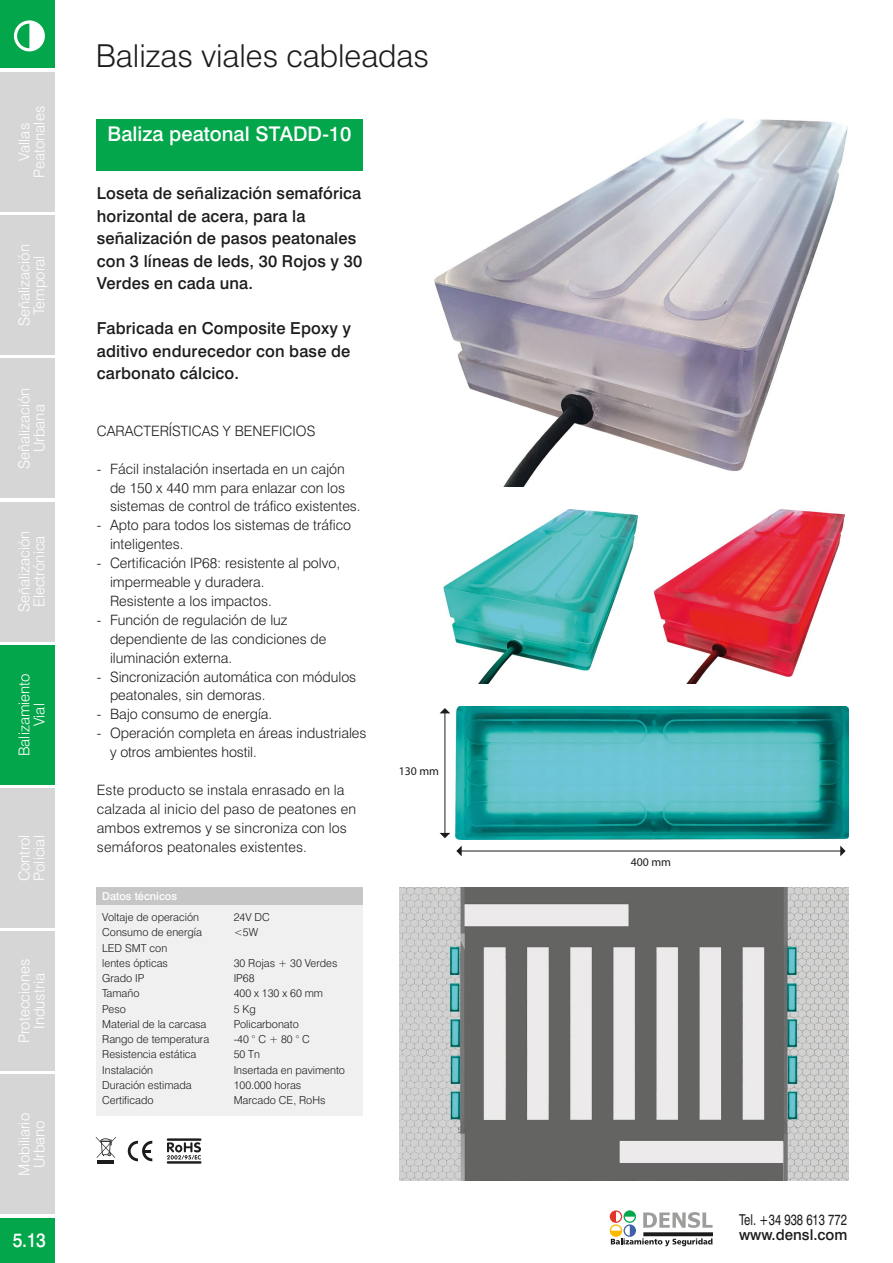
<style>
.page{position:relative;width:893px;height:1263px;background:#fff}
.page>*{position:absolute;margin:0;border:0;box-sizing:border-box;transform-origin:0 0}
.t1{font:300 31.65px "Swiss 721 BT";color:#1c1c1b}
.t2{font:500 20.25px "Swiss 721 BT";color:#fff}
.t3{font:500 19.5px "Swiss 721 BT";color:#fff;scale:.9 1}
.t4{font:500 16.5px/22.5px "Swiss 721 BT";letter-spacing:.01em;color:#1c1c1b}
.t5{font:300 15px/15px "Swiss 721 BT";color:#fff;text-align:center}
.t6{font:15px "Swiss 721 BT";color:#1c1c1b;scale:.76 1}
.t7{font:500 15px "Swiss 721 BT";color:#1c1c1b}
.t8{font:300 14.25px/18.9px "Swiss 721 BT";color:#1c1c1b}
.t9{font:11.7px "Myriad Pro";color:#1c1c1b}
.t10{font:300 10.95px/15.3px "Swiss 721 BT";color:#1c1c1b}
.t11{font:500 10.95px "Swiss 721 BT";color:#fff}
</style>
<div class="page">
<svg style="left:610px;top:1210px;width:102px;height:36px"></svg>
<div style="left:0;top:0;width:55px;height:68px;background:#03a64a"></div>
<svg style="left:14px;top:20px;width:31px;height:31px"></svg>
<div style="left:0;top:1218px;width:55px;height:45px;background:#03a64a"></div>
<div style="left:0;top:645px;width:55px;height:139px;background:#03a64a"></div>
<div style="left:0;top:215px;width:55px;height:140px;background:#d6d6d6"></div>
<div style="left:0;top:72px;width:55px;height:139px;background:#d6d6d6"></div>
<div style="left:0;top:502px;width:55px;height:139px;background:#d6d6d6"></div>
<div style="left:0;top:359px;width:55px;height:139px;background:#d6d6d6"></div>
<div style="left:0;top:788px;width:55px;height:139px;background:#d6d6d6"></div>
<div style="left:0;top:931px;width:55px;height:140px;background:#d6d6d6"></div>
<div style="left:0;top:1075px;width:55px;height:139px;background:#d6d6d6"></div>
<div style="left:96px;top:119px;width:267px;height:51px;background:#03a64a"></div>
<div style="left:96px;top:887px;width:267px;height:229px;background:#f0f0f0"></div>
<div style="left:96px;top:887px;width:267px;height:17px;background:#c6c6c6"></div>
<svg style="left:128px;top:1141px;width:24px;height:20px"></svg>
<svg style="left:167px;top:1142px;width:34px;height:17px"></svg>
<hr style="left:167px;top:1138px;width:34px;height:3px;background:#1c1c1b">
<hr style="left:167px;top:1161px;width:34px;height:3px;background:#1c1c1b">
<svg style="left:96px;top:1137px;width:20px;height:21px"></svg>
<hr style="left:97px;top:1161px;width:17px;height:3px;background:#1c1c1b">
<img style="left:434px;top:118px;width:414px;height:368px">
<hr style="left:444px;top:713px;width:1px;height:121px;background:#1c1c1b">
<svg style="left:440px;top:708px;width:10px;height:5px"></svg>
<svg style="left:440px;top:833px;width:10px;height:5px"></svg>
<hr style="left:461px;top:850px;width:380px;height:1px;background:#1c1c1b">
<svg style="left:456px;top:846px;width:6px;height:10px"></svg>
<svg style="left:840px;top:846px;width:6px;height:10px"></svg>
<img style="left:456px;top:706px;width:392px;height:134px">
<img style="left:443px;top:509px;width:194px;height:175px">
<img style="left:653px;top:509px;width:191px;height:175px">
<img style="left:400px;top:887px;width:449px;height:294px">
<p class="t5" style="left:16px;top:178px;width:73px;rotate:-90deg">Vallas<br>Peatonales</p>
<p class="t5" style="left:16px;top:326px;width:83px;rotate:-90deg">Señalización<br>Temporal</p>
<p class="t5" style="left:16px;top:469px;width:83px;rotate:-90deg">Señalización<br>Urbana</p>
<p class="t5" style="left:16px;top:612px;width:83px;rotate:-90deg">Señalización<br>Electrónica</p>
<p class="t5" style="left:16px;top:756px;width:84px;rotate:-90deg">Balizamiento<br>Vial</p>
<p class="t5" style="left:16px;top:881px;width:49px;text-align:left;rotate:-90deg">Control<br>Policial</p>
<p class="t5" style="left:16px;top:1043px;width:86px;rotate:-90deg">Protecciones<br>Industria</p>
<p class="t5" style="left:16px;top:1176px;width:64px;rotate:-90deg">Mobiliario<br>Urbano</p>
<h3 class="t3" style="left:13px;top:1228px;width:38px">5.13</h3>
<h1 class="t1" style="left:96px;top:36px;width:335px">Balizas viales cableadas</h1>
<h2 class="t2" style="left:108px;top:121px;width:245px">Baliza peatonal STADD-10</h2>
<p class="t4" style="left:97px;top:182px;width:267px">Loseta de señalización semafórica horizontal de acera, para la señalización de pasos peatonales con 3 líneas de leds, 30 Rojos y 30<br>Verdes en cada una.</p>
<p class="t4" style="left:97px;top:317px;width:256px;text-align:justify">Fabricada en Composite Epoxy y aditivo endurecedor con base de carbonato cálcico.</p>
<p class="t8" style="left:97px;top:421px;width:220px">CARACTERÍSTICAS Y BENEFICIOS</p>
<p class="t8" style="left:110px;top:459px;width:252px;text-indent:-13px">- Fácil instalación insertada en un cajón de 150 x 440 mm para enlazar con los sistemas de control de tráfico existentes.</p>
<p class="t8" style="left:110px;top:516px;width:243px;text-indent:-13px">- Apto para todos los sistemas de tráfico inteligentes.</p>
<p class="t8" style="left:110px;top:553px;width:232px;text-indent:-13px">- Certificación IP68: resistente al polvo, impermeable y duradera.<br>Resistente a los impactos.</p>
<p class="t8" style="left:110px;top:610px;width:218px;text-indent:-13px">- Función de regulación de luz dependiente de las condiciones de iluminación externa.</p>
<p class="t8" style="left:110px;top:667px;width:248px;text-indent:-13px">- Sincronización automática con módulos peatonales, sin demoras.</p>
<p class="t8" style="left:97px;top:705px;width:177px">- Bajo consumo de energía.</p>
<p class="t8" style="left:110px;top:724px;width:258px;text-indent:-13px">- Operación completa en áreas industriales y otros ambientes hostil.</p>
<p class="t8" style="left:97px;top:780px;width:261px">Este producto se instala enrasado en la calzada al inicio del paso de peatones en ambos extremos y se sincroniza con los semáforos peatonales existentes.</p>
<p class="t11" style="left:102px;top:890px;width:76px">Datos técnicos</p>
<p class="t10" style="left:102px;top:909px;width:98px">Voltaje de operación</p>
<p class="t10" style="left:234px;top:909px;width:38px">24V DC</p>
<p class="t10" style="left:102px;top:925px;width:101px">Consumo de energía</p>
<p class="t10" style="left:234px;top:925px;width:26px">&lt;5W</p>
<p class="t10" style="left:102px;top:940px;width:67px">LED SMT con lentes ópticas</p>
<p class="t10" style="left:234px;top:955px;width:105px">30 Rojas + 30 Verdes</p>
<p class="t10" style="left:102px;top:970px;width:44px">Grado IP</p>
<p class="t10" style="left:234px;top:970px;width:22px">IP68</p>
<p class="t10" style="left:102px;top:986px;width:39px">Tamaño</p>
<p class="t10" style="left:234px;top:986px;width:91px">400 x 130 x 60 mm</p>
<p class="t10" style="left:102px;top:1001px;width:25px">Peso</p>
<p class="t10" style="left:234px;top:1001px;width:24px">5 Kg</p>
<p class="t10" style="left:102px;top:1016px;width:106px">Material de la carcasa</p>
<p class="t10" style="left:234px;top:1016px;width:67px">Policarbonato</p>
<p class="t10" style="left:102px;top:1031px;width:108px">Rango de temperatura</p>
<p class="t10" style="left:234px;top:1031px;width:78px">-40 ° C + 80 ° C</p>
<p class="t10" style="left:102px;top:1047px;width:96px">Resistencia estática</p>
<p class="t10" style="left:234px;top:1047px;width:28px">50 Tn</p>
<p class="t10" style="left:102px;top:1062px;width:52px">Instalación</p>
<p class="t10" style="left:234px;top:1062px;width:113px">Insertada en pavimento</p>
<p class="t10" style="left:102px;top:1077px;width:91px">Duración estimada</p>
<p class="t10" style="left:234px;top:1077px;width:69px">100.000 horas</p>
<p class="t10" style="left:102px;top:1092px;width:53px">Certificado</p>
<p class="t10" style="left:234px;top:1092px;width:93px">Marcado CE, RoHs</p>
<p class="t9" style="left:399px;top:764px;width:42px">130 mm</p>
<p class="t9" style="left:631px;top:855px;width:42px">400 mm</p>
<p class="t6" style="left:739px;top:1211px;width:143px">Tel. +34 938 613 772</p>
<p class="t7" style="left:739px;top:1226px;width:110px">www.densl.com</p>
</div>
